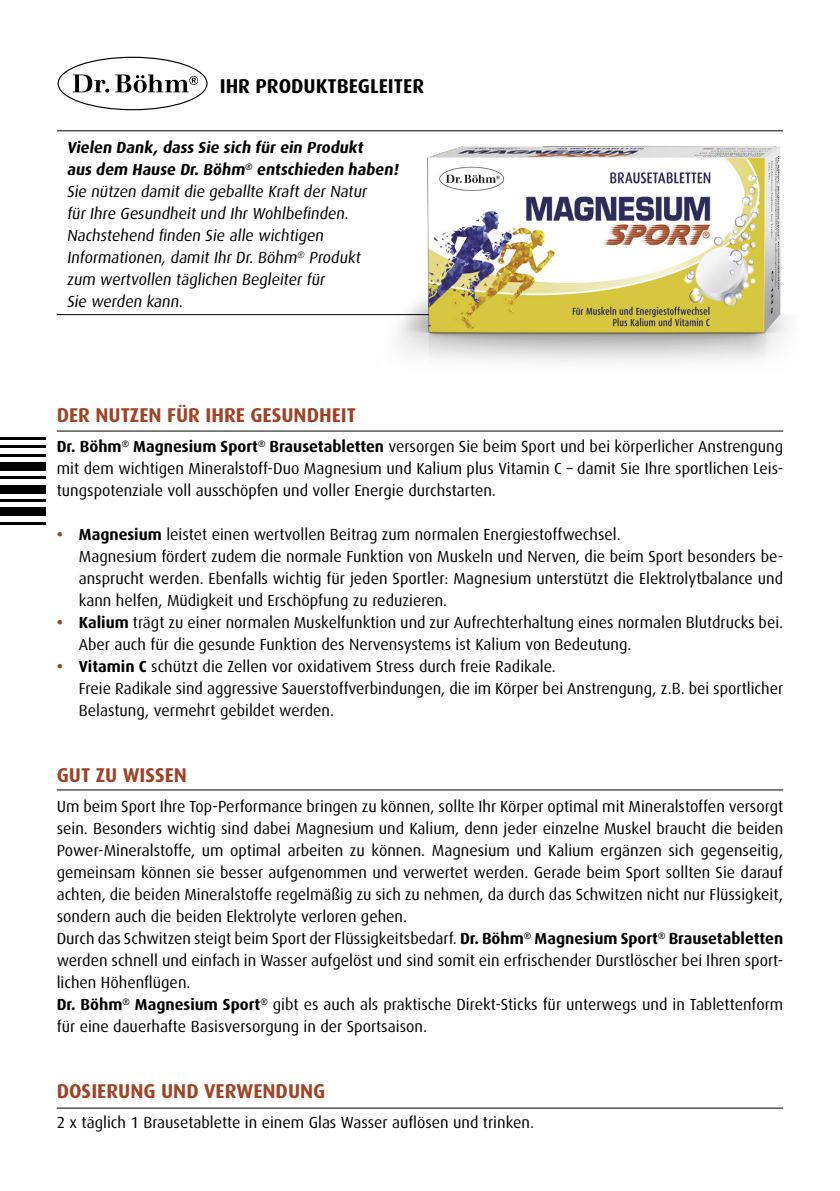
<style>
.page{position:relative;width:840px;height:1191px;background:#fff}
.page>*{position:absolute;margin:0;border:0;box-sizing:border-box;transform-origin:0 0}
.t1{font:700 20px "Dax";color:#9e4427}
.t2{font:700 20px "Dax";color:#000}
.t3{font:16px/22px "Dax";color:#000}
.s1{font-weight:700}
.s2{font-weight:700;color:#9e4427}
</style>
<div class="page">
<hr style="left:0;top:437px;width:45px;height:2px;background:#000">
<hr style="left:0;top:445px;width:45px;height:3px;background:#000">
<hr style="left:0;top:454px;width:45px;height:2px;background:#000">
<div style="left:0;top:462px;width:45px;height:9px;background:#000"></div>
<hr style="left:0;top:476px;width:45px;height:3px;background:#000">
<div style="left:0;top:485px;width:45px;height:8px;background:#000"></div>
<hr style="left:0;top:499px;width:45px;height:3px;background:#000">
<div style="left:0;top:507px;width:45px;height:9px;background:#000"></div>
<hr style="left:0;top:522px;width:45px;height:2px;background:#000">
<svg style="left:58px;top:57px;width:149px;height:53px"></svg>
<hr style="left:57px;top:130px;width:725px;height:1px;background:#000">
<hr style="left:57px;top:314px;width:652px;height:1px;background:#000">
<hr style="left:57px;top:430px;width:725px;height:1px;background:#000">
<hr style="left:57px;top:1107px;width:725px;height:1px;background:#000">
<hr style="left:57px;top:789px;width:725px;height:1px;background:#000">
<img style="left:360px;top:130px;width:428px;height:232px">
<p class="t2" style="left:220px;top:74px;width:206px">IHR PRODUKTBEGLEITER</p>
<p class="t3" style="left:67px;top:137px;width:335px"><span class="s1">Vielen Dank, dass Sie sich für ein Produkt<br>aus dem Hause Dr. Böhm</span><sup>®</sup> <span class="s1">entschieden haben!<br></span>Sie nützen damit die geballte Kraft der Natur<br>für Ihre Gesundheit und Ihr Wohlbefinden.<br>Nachstehend finden Sie alle wichtigen Informationen, damit Ihr Dr. Böhm<sup>®</sup> Produkt<br>zum wertvollen täglichen Begleiter für<br>Sie werden kann.</p>
<p class="t1" style="left:57px;top:403px;width:301px">DER NUTZEN FÜR IHRE GESUNDHEIT</p>
<p class="t3" style="left:57px;top:435px;width:727px;text-align:justify"><span class="s1">Dr. Böhm</span><sup>®</sup> <span class="s1">Magnesium Sport</span><sup>®</sup> <span class="s1">Brausetabletten</span> versorgen Sie beim Sport und bei körperlicher Anstrengung mit dem wichtigen Mineralstoff-Duo Magnesium und Kalium plus Vitamin C – damit Sie Ihre sportlichen Leis&shy;tungspotenziale voll ausschöpfen und voller Energie durchstarten.</p>
<p class="t3" style="left:79px;top:523px;width:705px;text-indent:-22px"><span class="s2">•</span> <span class="s1">Magnesium</span> leistet einen wertvollen Beitrag zum normalen Energiestoffwechsel.<br>Magnesium fördert zudem die normale Funktion von Muskeln und Nerven, die beim Sport besonders be&shy;ansprucht werden. Ebenfalls wichtig für jeden Sportler: Magnesium unterstützt die Elektrolytbalance und kann helfen, Müdigkeit und Erschöpfung zu reduzieren.</p>
<p class="t3" style="left:79px;top:611px;width:705px;text-indent:-22px"><span class="s2">•</span> <span class="s1">Kalium</span> trägt zu einer normalen Muskelfunktion und zur Aufrechterhaltung eines normalen Blutdrucks bei.<br>Aber auch für die gesunde Funktion des Nervensystems ist Kalium von Bedeutung.</p>
<p class="t3" style="left:79px;top:655px;width:705px;text-indent:-22px"><span class="s2">•</span> <span class="s1">Vitamin C</span> schützt die Zellen vor oxidativem Stress durch freie Radikale.<br>Freie Radikale sind aggressive Sauerstoffverbindungen, die im Körper bei Anstrengung, z.B. bei sportlicher<br>Belastung, vermehrt gebildet werden.</p>
<p class="t1" style="left:57px;top:763px;width:132px">GUT ZU WISSEN</p>
<p class="t3" style="left:57px;top:795px;width:727px">Um beim Sport Ihre Top-Performance bringen zu können, sollte Ihr Körper optimal mit Mineralstoffen versorgt sein. Besonders wichtig sind dabei Magnesium und Kalium, denn jeder einzelne Muskel braucht die beiden Power-Mineralstoffe, um optimal arbeiten zu können. Magnesium und Kalium ergänzen sich gegenseitig, gemeinsam können sie besser aufgenommen und verwertet werden. Gerade beim Sport sollten Sie darauf achten, die beiden Mineralstoffe regelmäßig zu sich zu nehmen, da durch das Schwitzen nicht nur Flüssigkeit, sondern auch die beiden Elektrolyte verloren gehen.<br>Durch das Schwitzen steigt beim Sport der Flüssigkeitsbedarf. <span class="s1">Dr. Böhm</span><sup>®</sup> <span class="s1">Magnesium Sport</span><sup>®</sup> <span class="s1">Brausetabletten </span>werden schnell und einfach in Wasser aufgelöst und sind somit ein erfrischender Durstlöscher bei Ihren sport&shy;lichen Höhenflügen.<br><span class="s1">Dr. Böhm</span><sup>®</sup> <span class="s1">Magnesium Sport</span><sup>®</sup> gibt es auch als praktische Direkt-Sticks für unterwegs und in Tablettenform für eine dauerhafte Basisversorgung in der Sportsaison.</p>
<p class="t1" style="left:57px;top:1079px;width:270px">DOSIERUNG UND VERWENDUNG</p>
<p class="t3" style="left:57px;top:1111px;width:478px">2 x täglich 1 Brausetablette in einem Glas Wasser auflösen und trinken.</p>
</div>
